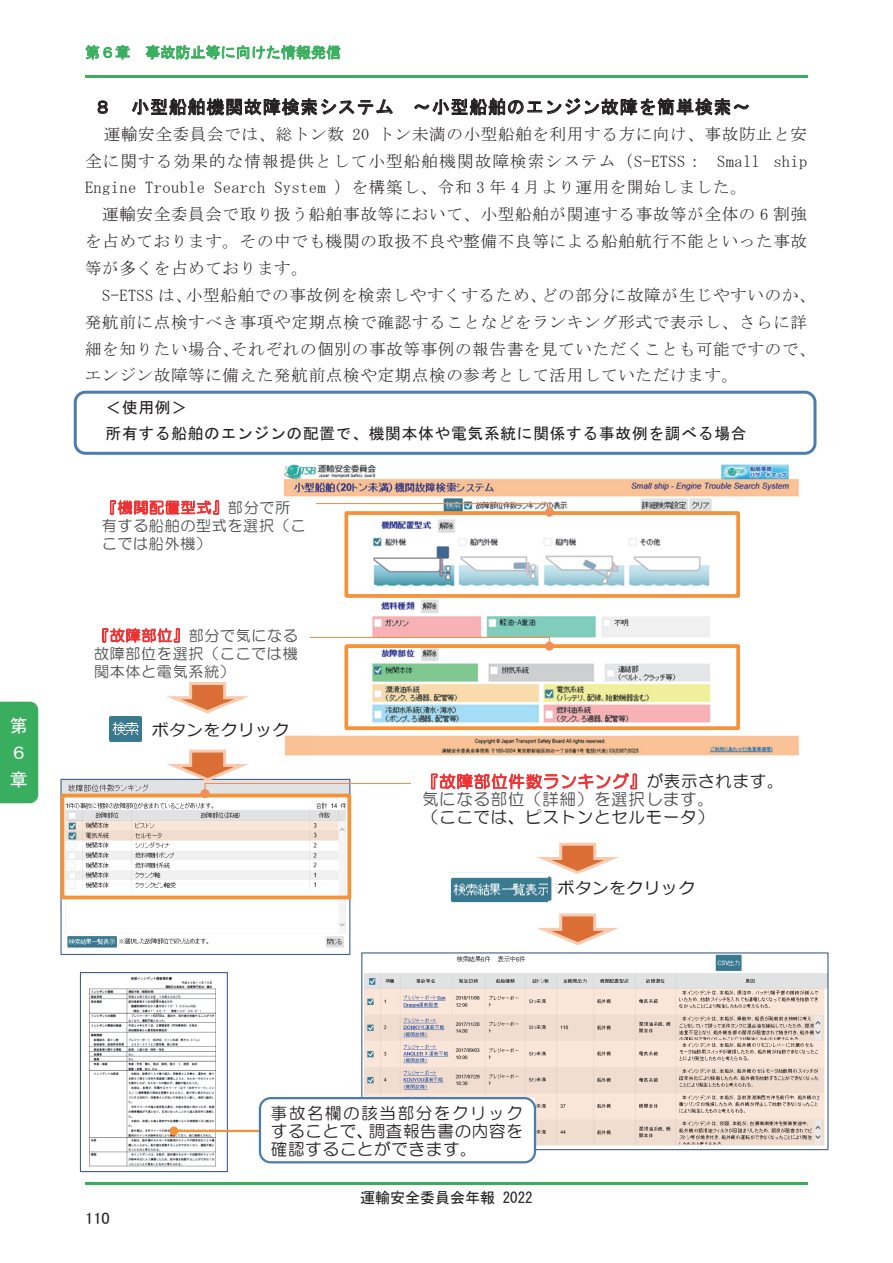
<style>
.page{position:relative;width:893px;height:1263px;background:#fff}
.page>*{position:absolute;margin:0;border:0;box-sizing:border-box;transform-origin:0 0}
.t1{font:18px "MS Gothic";letter-spacing:.045em;color:#231f20}
.t2{font:18px/27px "MS Gothic";color:#fff}
.t3{font:16.5px/26.8px "MS Mincho";letter-spacing:.045em;color:#231f20;text-align:justify}
.t4{font:16.5px/18px "HG Maru Gothic MPRO";letter-spacing:.045em;color:#231f20;text-align:justify}
.t5{font:16.5px/18px "HG Maru Gothic MPRO";letter-spacing:.045em;color:#4b4c4d}
.t6{font:16.5px "Meiryo";letter-spacing:.045em;color:#231f20}
.t7{font:16.5px "MS P Gothic";color:#231f20}
.t8{font:15.75px/26.8px "MS Gothic";letter-spacing:.045em;color:#231f20}
.t9{font:15px/18px "HG Maru Gothic MPRO";letter-spacing:.05em;color:#4b4c4d}
.t10{font:15px "MS Gothic";color:#3aae5e}
.t11{font:15px "MS Gothic";color:#231f20}
.s1{color:#ee3133}
.s2{color:#231f20}
</style>
<div class="page">
<hr style="left:85px;top:75px;width:723px;height:3px;background:#3aae5e">
<hr style="left:85px;top:1182px;width:723px;height:2px;background:#3aae5e">
<img style="left:284px;top:464px;width:515px;height:292px">
<svg style="left:343px;top:509px;width:399px;height:223px"></svg>
<svg style="left:315px;top:499px;width:239px;height:18px"></svg>
<div style="left:93px;top:497px;width:222px;height:80px;background:#fff"></div>
<svg style="left:309px;top:633px;width:245px;height:18px"></svg>
<img style="left:284px;top:626px;width:25px;height:68px">
<svg style="left:170px;top:682px;width:79px;height:21px"></svg>
<img style="left:108px;top:716px;width:34px;height:26px">
<img style="left:183px;top:703px;width:129px;height:45px">
<img style="left:364px;top:954px;width:462px;height:194px">
<div style="left:361px;top:952px;width:467px;height:198px;border:1px solid #41618b"></div>
<img style="left:62px;top:781px;width:286px;height:167px">
<div style="left:60px;top:779px;width:290px;height:176px;border:1px solid #41618b"></div>
<div style="left:61px;top:794px;width:290px;height:105px;border:4px solid #f69238"></div>
<img style="left:89px;top:976px;width:127px;height:191px">
<div style="left:80px;top:972px;width:148px;height:200px;border:1px solid #41618b"></div>
<svg style="left:169px;top:1126px;width:90px;height:9px"></svg>
<svg style="left:170px;top:748px;width:268px;height:50px"></svg>
<svg style="left:540px;top:842px;width:79px;height:31px"></svg>
<img style="left:449px;top:872px;width:108px;height:31px">
<img style="left:549px;top:873px;width:30px;height:30px">
<svg style="left:540px;top:913px;width:79px;height:33px"></svg>
<div style="left:260px;top:1098px;width:275px;height:73px;background:#fff"></div>
<div style="left:74px;top:391px;width:742px;height:64px;border:3px solid #4b7db1;border-radius:10px"></div>
<div style="left:259px;top:1097px;width:277px;height:66px;border:2px solid #4b7db1;border-radius:11px"></div>
<div style="left:0;top:702px;width:38px;height:101px;background:#3aae5f"></div>
<p class="t2" style="left:10px;top:712px;width:19px">第<br>６章</p>
<p class="t10" style="left:85px;top:45px;width:258px">第６章 事故防止等に向けた情報発信</p>
<p class="t1" style="left:94px;top:98px;width:658px">８ 小型船舶機関故障検索システム ～小型船舶のエンジン故障を簡単検索～</p>
<p class="t3" style="left:85px;top:120px;width:724px;text-indent:19px">運輸安全委員会では、総トン数 20 トン未満の小型船舶を利用する方に向け、事故防止と安全に関する効果的な情報提供として小型船舶機関故障検索システム（S-ETSS： Small ship Engine Trouble Search System ）を構築し、令和 3 年 4 月より運用を開始しました。</p>
<p class="t3" style="left:85px;top:201px;width:723px;text-indent:17px">運輸安全委員会で取り扱う船舶事故等において、小型船舶が関連する事故等が全体の 6 割強を占めております。その中でも機関の取扱不良や整備不良等による船舶航行不能といった事故等が多くを占めております。</p>
<p class="t3" style="left:85px;top:281px;width:732px;text-align:left;text-indent:17px">S-ETSS は、小型船舶での事故例を検索しやすくするため、どの部分に故障が生じやすいのか、発航前に点検すべき事項や定期点検で確認することなどをランキング形式で表示し、さらに詳細を知りたい場合、それぞれの個別の事故等事例の報告書を見ていただくことも可能ですので、エンジン故障等に備えた発航前点検や定期点検の参考として活用していただけます。</p>
<p class="t8" style="left:106px;top:393px;width:642px">＜使用例＞<br>所有する船舶のエンジンの配置で、機関本体や電気系統に関係する事故例を調べる場合</p>
<p class="t9" style="left:102px;top:498px;width:205px"><span class="s1">『機関配置型式』</span>部分で所有する船舶の型式を選択（ここでは船外機）</p>
<p class="t9" style="left:94px;top:626px;width:205px;text-align:justify"><span class="s1">『故障部位』</span>部分で気になる故障部位を選択（ここでは機関本体と電気系統）</p>
<p class="t6" style="left:152px;top:718px;width:138px">ボタンをクリック</p>
<p class="t5" style="left:422px;top:772px;width:363px"><span class="s1">『故障部位件数ランキング』</span><span class="s2">が表示されます。</span>気になる部位（詳細）を選択します。</p>
<p class="t4" style="left:422px;top:808px;width:293px">（ここでは、ピストンとセルモータ）</p>
<p class="t6" style="left:558px;top:877px;width:138px">ボタンをクリック</p>
<p class="t7" style="left:85px;top:1210px;width:26px">110</p>
<p class="t4" style="left:271px;top:1103px;width:253px">事故名欄の該当部分をクリックすることで、調査報告書の内容を確認することができます。</p>
<p class="t11" style="left:360px;top:1190px;width:174px">運輸安全委員会年報 2022</p>
</div>
